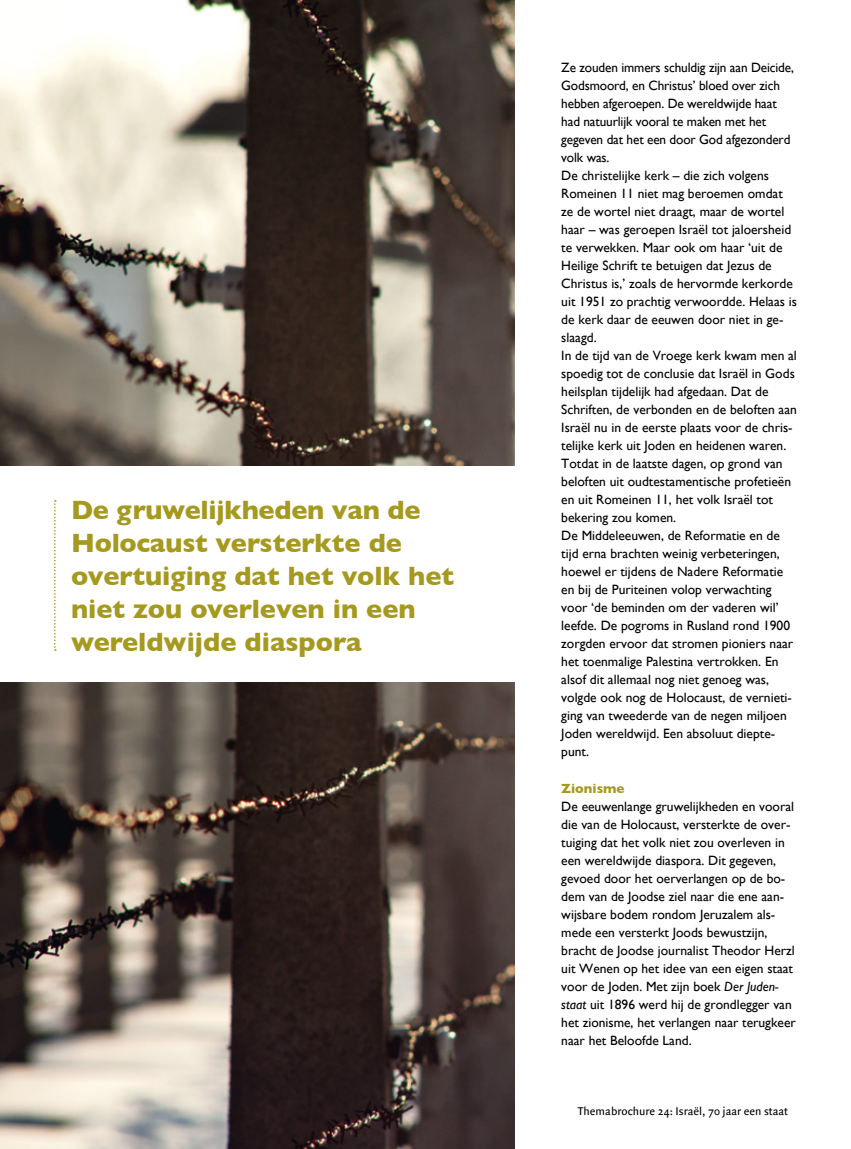
<style>
.page{position:relative;width:851px;height:1149px;background:#fff}
.page>*{position:absolute;margin:0;border:0;box-sizing:border-box;transform-origin:0 0}
.t1{font:700 27px/33px "Gill Sans";color:#a69920}
.t2{font:13.5px/18px "Gill Sans";color:#000}
.t3{font:700 13.5px "Gill Sans";color:#a69920}
.t4{font:12px "Quadraat Sans";color:#000}
.s1{font-style:italic}
</style>
<div class="page">
<img style="left:0;top:0;width:514px;height:1148px">
<div style="left:0;top:466px;width:527px;height:216px;background:#fff"></div>
<svg style="left:54px;top:500px;width:2px;height:150px"></svg>
<h1 class="t1" style="left:71px;top:492px;width:384px">De gruwelijkheden van de<br>Holocaust versterkte de overtuiging dat het volk het niet zou overleven in een wereldwijde diaspora</h1>
<p class="t2" style="left:561px;top:58px;width:237px">Ze zouden immers schuldig zijn aan Deicide, Godsmoord, en Christus’ bloed over zich hebben afgeroepen. De wereldwijde haat had natuurlijk vooral te maken met het gegeven dat het een door God afgezonderd volk was.<br>De christelijke kerk – die zich volgens Romeinen 11 niet mag beroemen omdat ze de wortel niet draagt, maar de wortel haar – was geroepen Israël tot jaloersheid te verwekken. Maar ook om haar ‘uit de Heilige Schrift te betuigen dat Jezus de Christus is,’ zoals de hervormde kerkorde uit 1951 zo prachtig verwoordde. Helaas is de kerk daar de eeuwen door niet in ge&shy;slaagd.<br>In de tijd van de Vroege kerk kwam men al spoedig tot de conclusie dat Israël in Gods heilsplan tijdelijk had afgedaan. Dat de Schriften, de verbonden en de beloften aan Israël nu in de eerste plaats voor de chris&shy;telijke kerk uit Joden en heidenen waren.<br>Totdat in de laatste dagen, op grond van beloften uit oudtestamentische profetieën en uit Romeinen 11, het volk Israël tot bekering zou komen.<br>De Middeleeuwen, de Reformatie en de tijd erna brachten weinig verbeteringen, hoewel er tijdens de Nadere Reformatie en bij de Puriteinen volop verwachting voor ‘de beminden om der vaderen wil’ leefde. De pogroms in Rusland rond 1900 zorgden ervoor dat stromen pioniers naar het toenmalige Palestina vertrokken. En alsof dit allemaal nog niet genoeg was, volgde ook nog de Holocaust, de vernieti&shy;ging van tweederde van de negen miljoen Joden wereldwijd. Een absoluut diepte&shy;punt.</p>
<p class="t3" style="left:561px;top:777px;width:65px">Zionisme</p>
<p class="t2" style="left:561px;top:796px;width:236px">De eeuwenlange gruwelijkheden en vooral die van de Holocaust, versterkte de over&shy;tuiging dat het volk niet zou overleven in een wereldwijde diaspora. Dit gegeven, gevoed door het oerverlangen op de bo&shy;dem van de Joodse ziel naar die ene aan&shy;wijsbare bodem rondom Jeruzalem als&shy;mede een versterkt Joods bewustzijn, bracht de Joodse journalist Theodor Herzl uit Wenen op het idee van een eigen staat voor de Joden. Met zijn boek <span class="s1">Der Juden&shy;staat</span> uit 1896 werd hij de grondlegger van het zionisme, het verlangen naar terugkeer naar het Beloofde Land.</p>
<p class="t4" style="left:577px;top:1103px;width:211px">Themabrochure 24: Israël, 70 jaar een staat</p>
</div>
